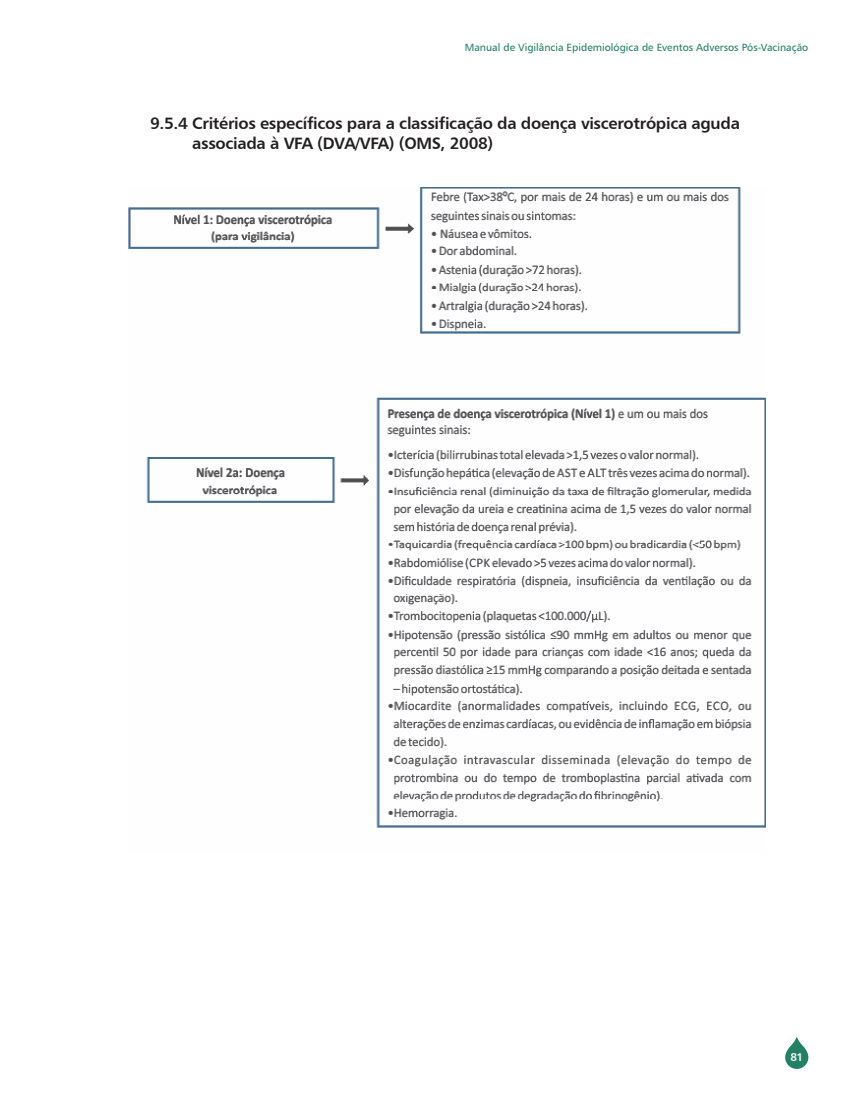
<style>
.page{position:relative;width:851px;height:1106px;background:#fff}
.page>*{position:absolute;margin:0;border:0;box-sizing:border-box;transform-origin:0 0}
.t1{font:16.5px/19.5px "Humanist 777 BT Bold B";letter-spacing:-.02em;color:#231f20}
.t2{font:11.25px "Humanist 777 BT Bold B";color:#fff}
.t3{font:10.5px "Humanist 777 BT Roman B";color:#248065}
</style>
<div class="page">
<svg style="left:785px;top:1036px;width:23px;height:32px"></svg>
<img style="left:128px;top:187px;width:637px;height:641px">
<p class="t3" style="left:464px;top:40px;width:345px">Manual de Vigilância Epidemiológica de Eventos Adversos Pós-Vacinação</p>
<p class="t1" style="left:192px;top:113px;width:549px;text-indent:-42px">9.5.4 Critérios específicos para a classificação da doença viscerotrópica aguda associada à VFA (DVA/VFA) (OMS, 2008)</p>
<p class="t2" style="left:790px;top:1049px;width:14px">81</p>
</div>
